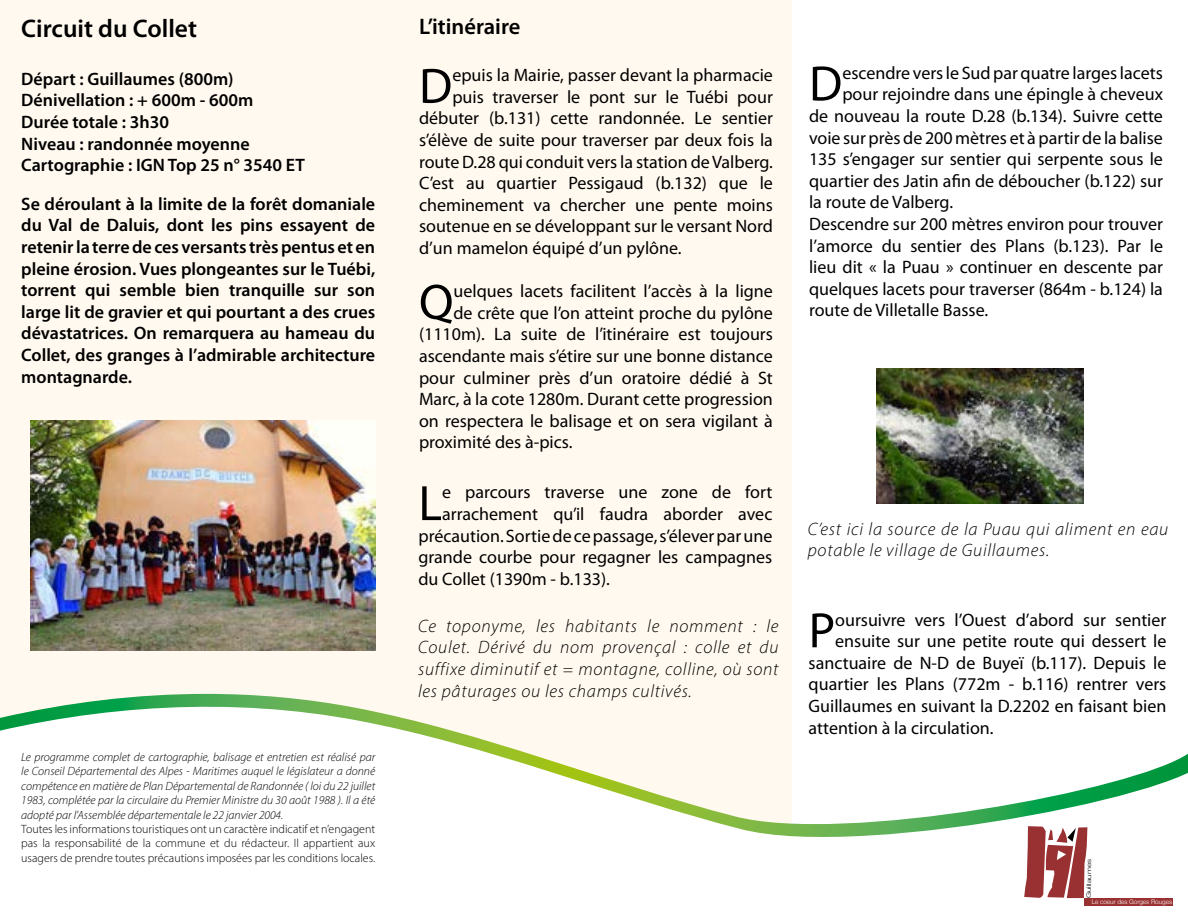
<style>
.page{position:relative;width:1188px;height:918px;background:#fff}
.page>*{position:absolute;margin:0;border:0;box-sizing:border-box;transform-origin:0 0}
.t1{font:50.1px "Myriad Pro";color:#000}
.t2{font:600 25.5px "Myriad Pro";color:#000}
.t3{font:600 22.5px "Myriad Pro";color:#000}
.t4{font:18px "Myriad Pro";color:#000}
.t5{font:600 18px/21.6px "Myriad Pro";color:#000}
.t6{font:italic 300 18px/21.6px "Myriad Pro";letter-spacing:.04em;color:#000}
.t7{font:italic 300 12px/14.4px "Myriad Pro";color:#000;text-align:justify}
.t8{font:300 12px/14.4px "Myriad Pro";color:#000;text-align:justify}
.t9{font:300 6.3px "Helvetica Neue";color:#fff}
.t10{font:300 6px "Helvetica Neue";color:#000;scale:1.39 1}
</style>
<div class="page">
<div style="left:0;top:0;width:792px;height:918px;background:#fff9ef"></div>
<svg style="left:0;top:697px;width:1188px;height:221px;fill:#fff"></svg>
<svg style="left:1024px;top:826px;width:63px;height:72px"></svg>
<div style="left:1084px;top:898px;width:89px;height:8px;background:#993132"></div>
<img style="left:877px;top:368px;width:207px;height:135px">
<img style="left:31px;top:421px;width:345px;height:230px">
<h2 class="t2" style="left:21px;top:12px;width:177px">Circuit du Collet</h2>
<p class="t5" style="left:21px;top:67px;width:285px">Départ : Guillaumes (800m)<br>Dénivellation : + 600m - 600m<br>Durée totale : 3h30<br>Niveau : randonnée moyenne<br>Cartographie : IGN Top 25 n° 3540 ET</p>
<p class="t5" style="left:21px;top:193px;width:356px;text-align:justify">Se déroulant à la limite de la forêt domaniale du Val de Daluis, dont les pins essayent de retenir la terre de ces versants très pentus et en pleine érosion. Vues plongeantes sur le Tuébi, torrent qui semble bien tranquille sur son large lit de gravier et qui pourtant a des crues dévastatrices. On remarquera au hameau du Collet, des granges à l’admirable architecture montagnarde.</p>
<p class="t7" style="left:21px;top:750px;width:355px">Le programme complet de cartographie, balisage et entretien est réalisé par le Conseil Départemental des Alpes - Maritimes auquel le législateur a donné compétence en matière de Plan Départemental de Randonnée ( loi du 22 juillet 1983, complétée par la circulaire du Premier Ministre du 30 août 1988 ). Il a été adopté par l’Assemblée départementale le 22 janvier 2004.</p>
<p class="t8" style="left:21px;top:822px;width:355px">Toutes les informations touristiques ont un caractère indicatif et n’engagent pas la responsabilité de la commune et du rédacteur. Il appartient aux usagers de prendre toutes précautions imposées par les conditions locales.</p>
<p class="t3" style="left:419px;top:12px;width:103px">L’itinéraire</p>
<h1 class="t1" style="left:419px;top:55px;width:35px">D</h1>
<p class="t4" style="left:452px;top:64px;width:322px">epuis la Mairie, passer devant la pharmacie</p>
<p class="t4" style="left:452px;top:86px;width:322px">puis traverser le pont sur le Tuébi pour</p>
<p class="t4" style="left:419px;top:107px;width:355px">débuter (b.131) cette randonnée. Le sentier</p>
<p class="t4" style="left:419px;top:129px;width:355px">s’élève de suite pour traverser par deux fois la</p>
<p class="t4" style="left:419px;top:150px;width:356px">route D.28 qui conduit vers la station de Valberg.</p>
<p class="t4" style="left:419px;top:172px;width:356px">C’est au quartier Pessigaud (b.132) que le</p>
<p class="t4" style="left:419px;top:194px;width:355px">cheminement va chercher une pente moins</p>
<p class="t4" style="left:419px;top:215px;width:355px">soutenue en se développant sur le versant Nord</p>
<p class="t4" style="left:419px;top:237px;width:264px">d’un mamelon équipé d’un pylône.</p>
<h1 class="t1" style="left:419px;top:271px;width:36px">Q</h1>
<p class="t4" style="left:453px;top:280px;width:321px">uelques lacets facilitent l’accès à la ligne</p>
<p class="t4" style="left:453px;top:302px;width:321px">de crête que l’on atteint proche du pylône</p>
<p class="t4" style="left:419px;top:323px;width:355px">(1110m). La suite de l’itinéraire est toujours</p>
<p class="t4" style="left:419px;top:345px;width:355px">ascendante mais s’étire sur une bonne distance</p>
<p class="t4" style="left:419px;top:366px;width:355px">pour culminer près d’un oratoire dédié à St</p>
<p class="t4" style="left:419px;top:388px;width:355px">Marc, à la cote 1280m. Durant cette progression</p>
<p class="t4" style="left:419px;top:410px;width:355px">on respectera le balisage et on sera vigilant à</p>
<p class="t4" style="left:419px;top:431px;width:155px">proximité des à-pics.</p>
<h1 class="t1" style="left:418px;top:472px;width:25px">L</h1>
<p class="t4" style="left:442px;top:481px;width:332px">e parcours traverse une zone de fort</p>
<p class="t4" style="left:442px;top:503px;width:332px">arrachement qu’il faudra aborder avec</p>
<p class="t4" style="left:418px;top:525px;width:356px">précaution. Sortie de ce passage, s’élever par une</p>
<p class="t4" style="left:418px;top:546px;width:355px">grande courbe pour regagner les campagnes</p>
<p class="t4" style="left:418px;top:568px;width:193px">du Collet (1390m - b.133).</p>
<p class="t6" style="left:418px;top:615px;width:362px;text-align:justify">Ce toponyme, les habitants le nomment : le Coulet. Dérivé du nom provençal : colle et du suffixe diminutif et = montagne, colline, où sont les pâturages ou les champs cultivés.</p>
<h1 class="t1" style="left:809px;top:53px;width:35px">D</h1>
<p class="t4" style="left:842px;top:62px;width:322px">escendre vers le Sud par quatre larges lacets</p>
<p class="t4" style="left:842px;top:83px;width:322px">pour rejoindre dans une épingle à cheveux</p>
<p class="t4" style="left:809px;top:105px;width:356px">de nouveau la route D.28 (b.134). Suivre cette</p>
<p class="t4" style="left:809px;top:126px;width:356px">voie sur près de 200 mètres et à partir de la balise</p>
<p class="t4" style="left:809px;top:148px;width:355px">135 s’engager sur sentier qui serpente sous le</p>
<p class="t4" style="left:809px;top:170px;width:356px">quartier des Jatin afin de déboucher (b.122) sur</p>
<p class="t4" style="left:809px;top:191px;width:146px">la route de Valberg.</p>
<p class="t4" style="left:809px;top:213px;width:355px">Descendre sur 200 mètres environ pour trouver</p>
<p class="t4" style="left:809px;top:234px;width:356px">l’amorce du sentier des Plans (b.123). Par le</p>
<p class="t4" style="left:809px;top:256px;width:356px">lieu dit « la Puau » continuer en descente par</p>
<p class="t4" style="left:809px;top:278px;width:355px">quelques lacets pour traverser (864m - b.124) la</p>
<p class="t4" style="left:809px;top:299px;width:181px">route de Villetalle Basse.</p>
<p class="t6" style="left:808px;top:518px;width:362px">C’est ici la source de la Puau qui aliment en eau potable le village de Guillaumes.</p>
<h1 class="t1" style="left:809px;top:600px;width:28px">P</h1>
<p class="t4" style="left:835px;top:609px;width:333px">oursuivre vers l’Ouest d’abord sur sentier</p>
<p class="t4" style="left:835px;top:630px;width:333px">ensuite sur une petite route qui dessert le</p>
<p class="t4" style="left:809px;top:652px;width:359px">sanctuaire de N-D de Buyeï (b.117). Depuis le</p>
<p class="t4" style="left:809px;top:673px;width:359px">quartier les Plans (772m - b.116) rentrer vers</p>
<p class="t4" style="left:809px;top:695px;width:359px">Guillaumes en suivant la D.2202 en faisant bien</p>
<p class="t4" style="left:809px;top:717px;width:187px">attention à la circulation.</p>
<p class="t10" style="left:1085px;top:898px;width:30px;rotate:-90deg">Guillaumes</p>
<p class="t9" style="left:1092px;top:898px;width:82px">Le coeur des Gorges Rouges</p>
</div>
